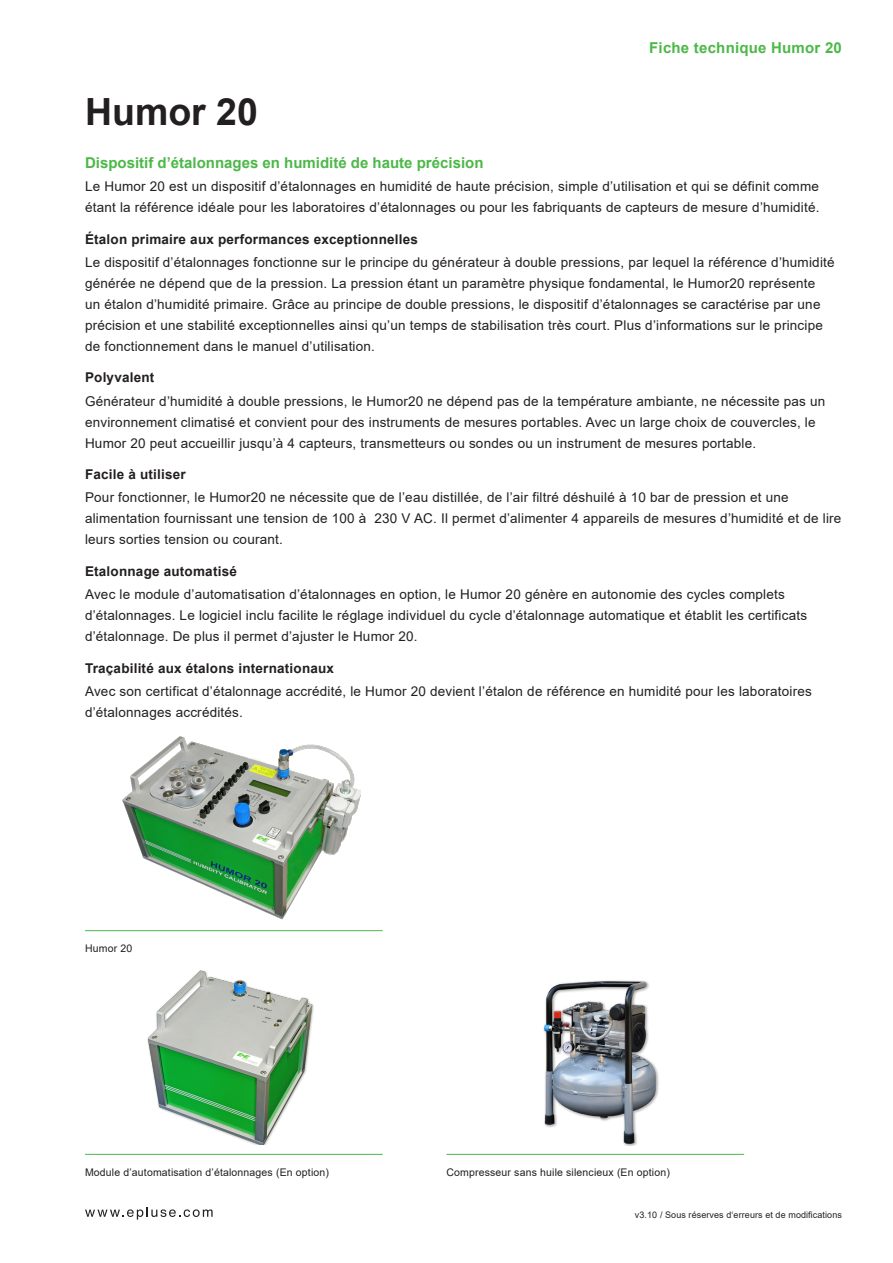
<style>
.page{position:relative;width:893px;height:1263px;background:#fff}
.page>*{position:absolute;margin:0;border:0;box-sizing:border-box;transform-origin:0 0}
.Headline_2{font:700 37.5px "Arial";color:#231f20}
.Headline_3{font:700 15px "Arial";color:#4cb848}
.Copy{font:13.5px/21px "Arial";letter-spacing:.015em;color:#231f20}
.Copy_Bold{font:700 13.5px "Arial";letter-spacing:.015em;color:#231f20}
.Tabelle_Fußnote{font:10.5px "Arial";letter-spacing:.015em;color:#231f20}
.t1{font:9px "Arial";letter-spacing:.01em;color:#231f20}
</style>
<div class="page">
<svg style="left:85px;top:1207px;width:128px;height:12px"></svg>
<hr style="left:85px;top:1154px;width:298px;height:1px;background:#4cb848">
<hr style="left:446px;top:1154px;width:298px;height:1px;background:#4cb848">
<img style="left:147px;top:970px;width:167px;height:174px">
<img style="left:543px;top:980px;width:116px;height:166px">
<hr style="left:85px;top:930px;width:298px;height:1px;background:#4cb848">
<img style="left:122px;top:736px;width:239px;height:184px">
<p class="Headline_2" style="left:85px;top:85px;width:174px">Humor 20</p>
<p class="Headline_3" style="left:85px;top:152px;width:400px">Dispositif d’étalonnages en humidité de haute précision</p>
<p class="Headline_3" style="left:649px;top:37px;width:194px">Fiche technique Humor 20</p>
<p class="Copy" style="left:85px;top:176px;width:736px">Le Humor 20 est un dispositif d’étalonnages en humidité de haute précision, simple d’utilisation et qui se définit comme étant la référence idéale pour les laboratoires d’étalonnages ou pour les fabriquants de capteurs de mesure d’humidité.</p>
<p class="Copy_Bold" style="left:85px;top:229px;width:334px">Étalon primaire aux performances exceptionnelles</p>
<p class="Copy" style="left:85px;top:251px;width:751px">Le dispositif d’étalonnages fonctionne sur le principe du générateur à double pressions, par lequel la référence d’humidité générée ne dépend que de la pression. La pression étant un paramètre physique fondamental, le Humor20 représente<br>un étalon d’humidité primaire. Grâce au principe de double pressions, le dispositif d’étalonnages se caractérise par une précision et une stabilité exceptionnelles ainsi qu’un temps de stabilisation très court. Plus d’informations sur le principe de fonctionnement dans le manuel d’utilisation.</p>
<p class="Copy_Bold" style="left:85px;top:368px;width:71px">Polyvalent</p>
<p class="Copy" style="left:85px;top:390px;width:742px">Générateur d’humidité à double pressions, le Humor20 ne dépend pas de la température ambiante, ne nécessite pas un environnement climatisé et convient pour des instruments de mesures portables. Avec un large choix de couvercles, le<br>Humor 20 peut accueillir jusqu’à 4 capteurs, transmetteurs ou sondes ou un instrument de mesures portable.</p>
<p class="Copy_Bold" style="left:85px;top:465px;width:102px">Facile à utiliser</p>
<p class="Copy" style="left:85px;top:487px;width:758px">Pour fonctionner, le Humor20 ne nécessite que de l’eau distillée, de l’air filtré déshuilé à 10 bar de pression et une alimentation fournissant une tension de 100 à 230 V AC. Il permet d’alimenter 4 appareils de mesures d’humidité et de lire leurs sorties tension ou courant.</p>
<p class="Copy_Bold" style="left:85px;top:562px;width:153px">Etalonnage automatisé</p>
<p class="Copy" style="left:85px;top:584px;width:723px">Avec le module d’automatisation d’étalonnages en option, le Humor 20 génère en autonomie des cycles complets d’étalonnages. Le logiciel inclu facilite le réglage individuel du cycle d’étalonnage automatique et établit les certificats d’étalonnage. De plus il permet d’ajuster le Humor 20.</p>
<p class="Copy_Bold" style="left:85px;top:658px;width:251px">Traçabilité aux étalons internationaux</p>
<p class="Copy" style="left:85px;top:680px;width:728px">Avec son certificat d’étalonnage accrédité, le Humor 20 devient l’étalon de référence en humidité pour les laboratoires d’étalonnages accrédités.</p>
<p class="Tabelle_Fußnote" style="left:85px;top:941px;width:49px">Humor 20</p>
<p class="Tabelle_Fußnote" style="left:85px;top:1165px;width:245px">Module d’automatisation d’étalonnages (En option)</p>
<p class="Tabelle_Fußnote" style="left:446px;top:1165px;width:225px">Compresseur sans huile silencieux (En option)</p>
<p class="t1" style="left:635px;top:1208px;width:208px">v3.10 / Sous réserves d‘erreurs et de modifications</p>
</div>
